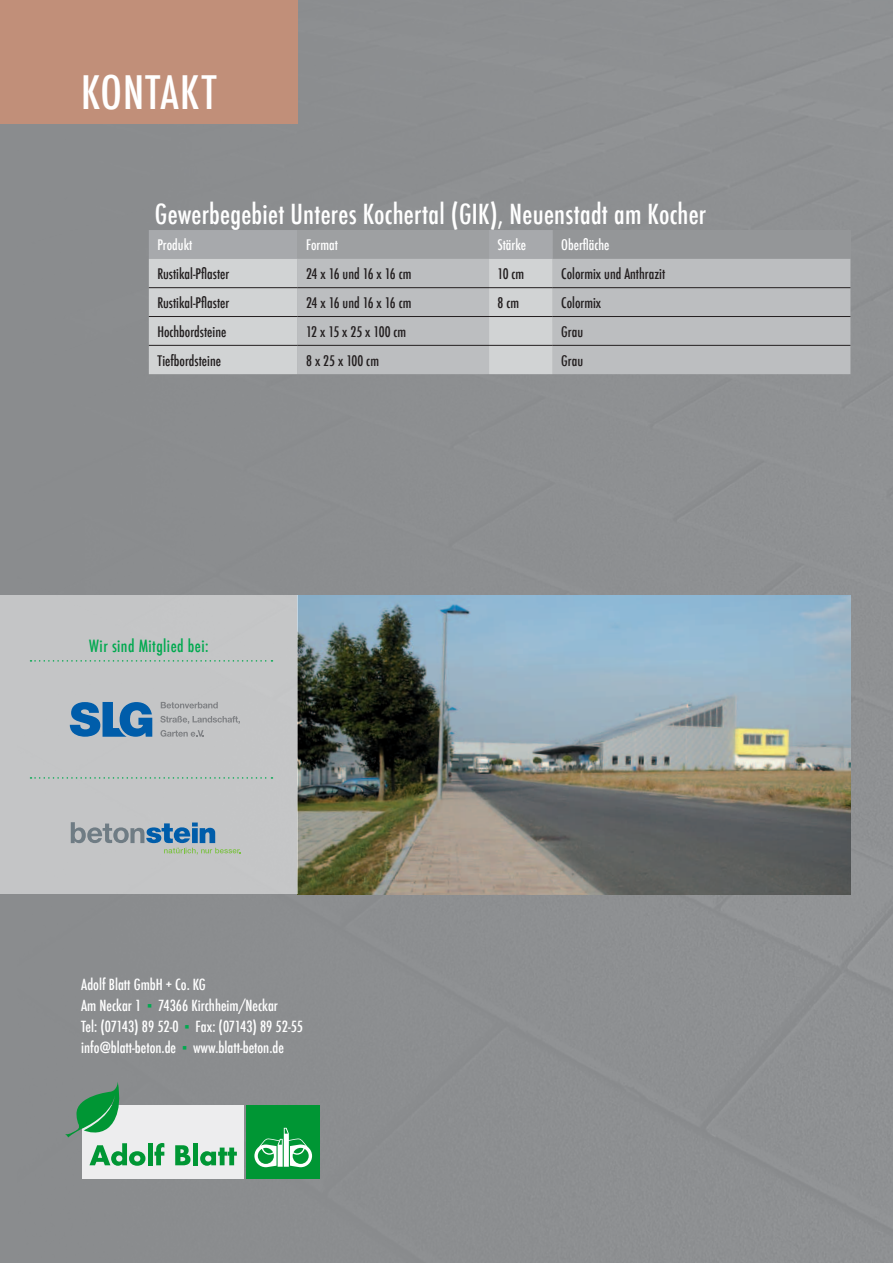
<style>
.page{position:relative;width:893px;height:1263px;background:#8c8e90}
.page>*{position:absolute;margin:0;border:0;box-sizing:border-box;transform-origin:0 0}
.t1{font:500 condensed 45px "Futura";letter-spacing:.025em;color:#fff}
.t2{font:500 condensed 27px "Futura";letter-spacing:.01em;color:#fff}
.t3{font:500 condensed 16.5px "Futura";letter-spacing:.025em;color:#00a94f}
.t4{font:500 condensed 15px/21px "Futura";color:#fff}
.t5{font:500 condensed 14.25px "Futura";color:#231f20}
.t6{font:500 condensed 14.25px "Futura";letter-spacing:-.035em;color:#231f20}
.t7{font:500 condensed 14.25px "Futura";color:#fff}
.t8{font:500 condensed 14.25px "Futura";letter-spacing:-.025em;color:#231f20}
</style>
<div class="page">
<div style="left:0;top:0;width:298px;height:123px;background:#c18f79"></div>
<img style="left:298px;top:595px;width:552px;height:299px">
<div style="left:0;top:595px;width:298px;height:299px;background:#c4c5c6"></div>
<svg style="left:31px;top:660px;width:241px;height:2px"></svg>
<svg style="left:31px;top:777px;width:241px;height:2px"></svg>
<svg style="left:161px;top:702px;width:57px;height:6px"></svg>
<svg style="left:160px;top:716px;width:80px;height:8px"></svg>
<svg style="left:160px;top:730px;width:44px;height:7px"></svg>
<svg style="left:70px;top:702px;width:82px;height:35px"></svg>
<svg style="left:71px;top:822px;width:170px;height:32px"></svg>
<div style="left:149px;top:230px;width:404px;height:29px;background:#a7a9ac"></div>
<div style="left:298px;top:230px;width:191px;height:29px;background:#9ea0a2"></div>
<div style="left:553px;top:230px;width:297px;height:29px;background:#949698"></div>
<div style="left:149px;top:259px;width:149px;height:115px;background:#d1d3d4"></div>
<svg style="left:298px;top:259px;width:552px;height:115px;background:#bdbfc1"></svg>
<hr style="left:149px;top:287px;width:149px;height:1px;background:#231f20">
<hr style="left:298px;top:287px;width:191px;height:1px;background:#231f20">
<hr style="left:489px;top:287px;width:64px;height:1px;background:#231f20">
<hr style="left:553px;top:287px;width:297px;height:1px;background:#231f20">
<hr style="left:149px;top:316px;width:149px;height:1px;background:#231f20">
<hr style="left:298px;top:316px;width:191px;height:1px;background:#231f20">
<hr style="left:489px;top:316px;width:64px;height:1px;background:#231f20">
<hr style="left:553px;top:316px;width:297px;height:1px;background:#231f20">
<hr style="left:149px;top:345px;width:149px;height:1px;background:#231f20">
<hr style="left:298px;top:345px;width:191px;height:1px;background:#231f20">
<hr style="left:489px;top:345px;width:64px;height:1px;background:#231f20">
<hr style="left:553px;top:345px;width:297px;height:1px;background:#231f20">
<div style="left:246px;top:1105px;width:74px;height:73px;background:#009634"></div>
<svg style="left:254px;top:1128px;width:58px;height:39px"></svg>
<div style="left:82px;top:1105px;width:162px;height:73px;background:#ededee"></div>
<hr style="left:148px;top:1143px;width:4px;height:22px;background:#009634">
<svg style="left:154px;top:1143px;width:10px;height:22px"></svg>
<svg style="left:175px;top:1145px;width:15px;height:20px"></svg>
<div style="left:193px;top:1143px;width:5px;height:22px;background:#009634"></div>
<svg style="left:200px;top:1147px;width:37px;height:19px"></svg>
<svg style="left:65px;top:1081px;width:80px;height:85px"></svg>
<h1 class="t1" style="left:81px;top:63px;width:137px">KONTAKT</h1>
<h2 class="t2" style="left:155px;top:197px;width:553px">Gewerbegebiet Unteres Kochertal (GIK), Neuenstadt am Kocher</h2>
<p class="t7" style="left:157px;top:236px;width:37px">Produkt</p>
<p class="t7" style="left:306px;top:236px;width:33px">Format</p>
<p class="t7" style="left:497px;top:236px;width:30px">Stärke</p>
<p class="t7" style="left:561px;top:236px;width:50px">Oberfläche</p>
<p class="t5" style="left:157px;top:265px;width:73px">Rustikal-Pflaster</p>
<p class="t6" style="left:306px;top:265px;width:107px">24 x 16 und 16 x 16 cm</p>
<p class="t5" style="left:497px;top:265px;width:28px">10 cm</p>
<p class="t5" style="left:561px;top:265px;width:105px">Colormix und Anthrazit</p>
<p class="t5" style="left:157px;top:294px;width:73px">Rustikal-Pflaster</p>
<p class="t6" style="left:306px;top:294px;width:107px">24 x 16 und 16 x 16 cm</p>
<p class="t5" style="left:497px;top:294px;width:23px">8 cm</p>
<p class="t5" style="left:561px;top:294px;width:41px">Colormix</p>
<p class="t5" style="left:157px;top:322px;width:71px">Hochbordsteine</p>
<p class="t8" style="left:306px;top:322px;width:102px">12 x 15 x 25 x 100 cm</p>
<p class="t5" style="left:561px;top:322px;width:23px">Grau</p>
<p class="t5" style="left:157px;top:351px;width:65px">Tiefbordsteine</p>
<p class="t5" style="left:306px;top:351px;width:74px">8 x 25 x 100 cm</p>
<p class="t5" style="left:561px;top:351px;width:23px">Grau</p>
<p class="t3" style="left:89px;top:635px;width:121px">Wir sind Mitglied bei:</p>
<p class="t4" style="left:81px;top:974px;width:223px">Adolf Blatt GmbH + Co. KG<br>Am Neckar 1 <sup>■</sup> 74366 Kirchheim/Neckar<br>Tel: (07143) 89 52-0 <sup>■</sup> Fax: (07143) 89 52-55 info@blatt-beton.de <sup>■</sup> www.blatt-beton.de</p>
</div>
